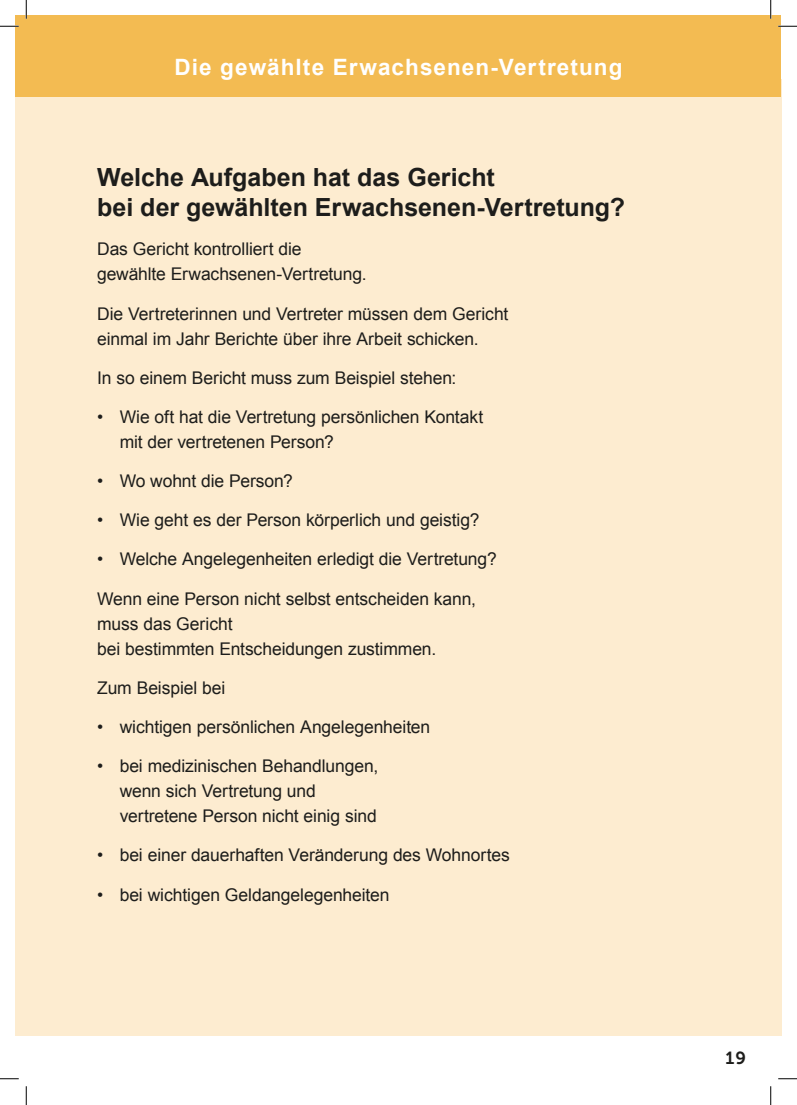
<style>
.page{position:relative;width:797px;height:1105px;background:#fff}
.page>*{position:absolute;margin:0;border:0;box-sizing:border-box;transform-origin:0 0}
.t1{font:700 25px/30px "Arial";color:#1d1d1b}
.t2{font:700 22.5px "Arial";letter-spacing:.05em;color:#fff}
.t3{font:17.5px/25px "Arial";letter-spacing:-.005em;color:#1d1d1b}
.t4{font:17.5px "Museo Sans 700";color:#1d1d1b}
</style>
<div class="page">
<div style="left:16px;top:79px;width:765px;height:957px;background:#fdecd0"></div>
<div style="left:16px;top:16px;width:765px;height:81px;background:#f3bb52"></div>
<svg style="left:0;top:25px;width:19px;height:2px"></svg>
<svg style="left:778px;top:25px;width:19px;height:2px"></svg>
<svg style="left:0;top:1078px;width:19px;height:1px"></svg>
<svg style="left:778px;top:1078px;width:19px;height:1px"></svg>
<svg style="left:25px;top:0;width:2px;height:19px"></svg>
<svg style="left:25px;top:1086px;width:2px;height:19px"></svg>
<svg style="left:770px;top:0;width:1px;height:19px"></svg>
<svg style="left:770px;top:1086px;width:1px;height:19px"></svg>
<p class="t2" style="left:174px;top:52px;width:449px">Die gewählte Erwachsenen-Vertretung</p>
<h1 class="t1" style="left:97px;top:163px;width:529px">Welche Aufgaben hat das Gericht<br>bei der gewählten Erwachsenen-Vertretung?</h1>
<p class="t3" style="left:97px;top:237px;width:271px">Das Gericht kontrolliert die gewählte Erwachsenen-Vertretung.</p>
<p class="t3" style="left:97px;top:301px;width:413px">Die Vertreterinnen und Vertreter müssen dem Gericht einmal im Jahr Berichte über ihre Arbeit schicken.</p>
<p class="t3" style="left:97px;top:365px;width:360px">In so einem Bericht muss zum Beispiel stehen:</p>
<p class="t3" style="left:120px;top:404px;width:365px;text-indent:-23px">• Wie oft hat die Vertretung persönlichen Kontakt mit der vertretenen Person?</p>
<p class="t3" style="left:97px;top:469px;width:197px">• Wo wohnt die Person?</p>
<p class="t3" style="left:97px;top:508px;width:384px">• Wie geht es der Person körperlich und geistig?</p>
<p class="t3" style="left:97px;top:547px;width:401px">• Welche Angelegenheiten erledigt die Vertretung?</p>
<p class="t3" style="left:97px;top:586px;width:380px">Wenn eine Person nicht selbst entscheiden kann, muss das Gericht<br>bei bestimmten Entscheidungen zustimmen.</p>
<p class="t3" style="left:97px;top:675px;width:130px">Zum Beispiel bei</p>
<p class="t3" style="left:97px;top:714px;width:334px">• wichtigen persönlichen Angelegenheiten</p>
<p class="t3" style="left:120px;top:754px;width:260px;text-indent:-23px">• bei medizinischen Behandlungen, wenn sich Vertretung und vertretene Person nicht einig sind</p>
<p class="t3" style="left:97px;top:843px;width:414px">• bei einer dauerhaften Veränderung des Wohnortes</p>
<p class="t3" style="left:97px;top:882px;width:294px">• bei wichtigen Geldangelegenheiten</p>
<p class="t4" style="left:725px;top:1048px;width:22px">19</p>
</div>
